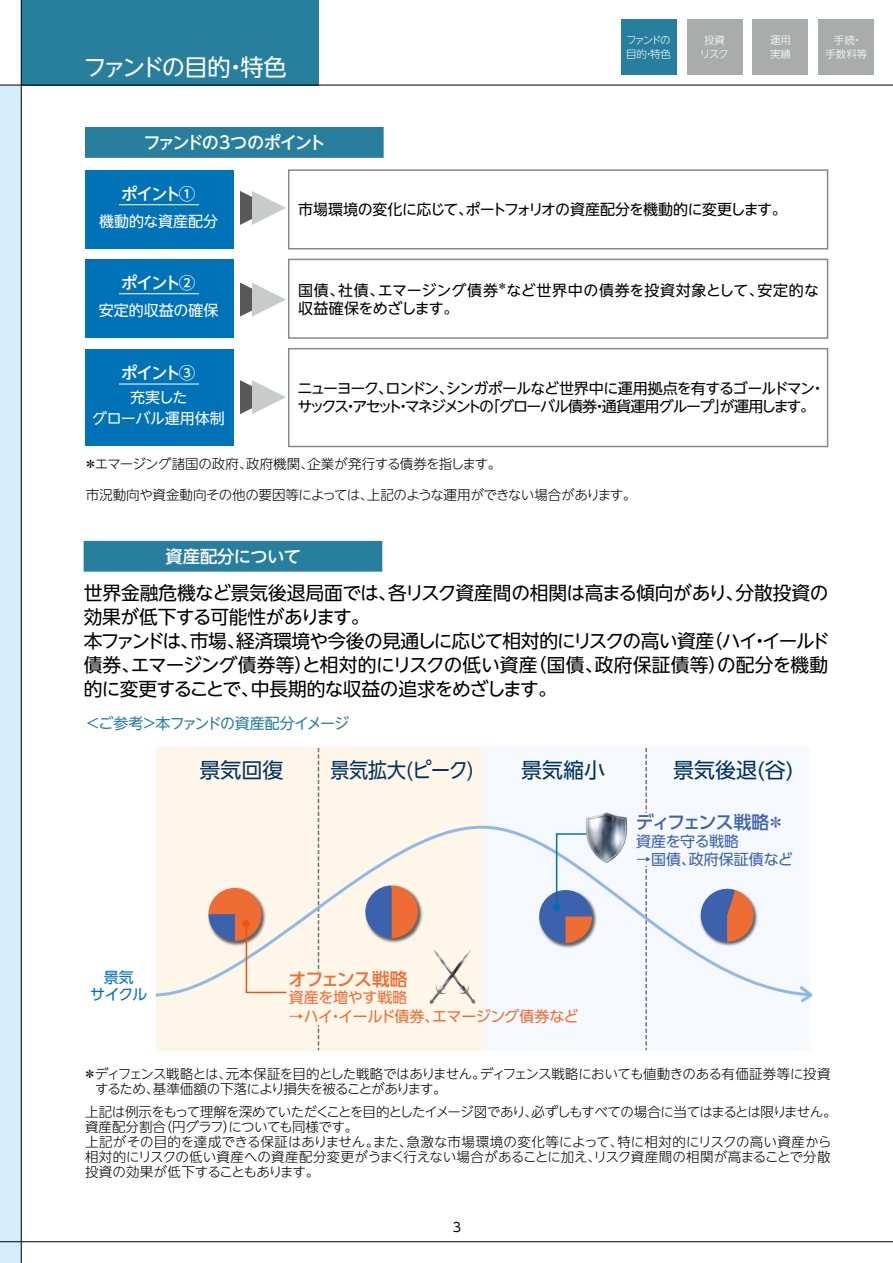
<style>
.page{position:relative;width:893px;height:1263px;background:#fff}
.page>*{position:absolute;margin:0;border:0;box-sizing:border-box;transform-origin:0 0}
.t1{font:23.25px "UD Shin Go NT Pro";letter-spacing:-.105em;color:#fff}
.t2{font:21px "UD Shin Go Pro";color:#00325d}
.t3{font:21px "UD Shin Go Pro";color:#00325d;scale:.9 1}
.t4{font:18.75px/24px "UD Shin Go NT Pro";letter-spacing:-.03em;color:#000}
.t5{font:500 18px "UD Shin Go Pro";letter-spacing:-.11em;color:#3d62ad}
.t6{font:500 18px "UD Shin Go Pro";letter-spacing:-.05em;color:#ed6d34}
.t7{font:500 17.25px "UD Shin Go NT Pro";letter-spacing:-.105em;color:#fff}
.t8{font:500 17.25px "UD Shin Go NT Pro";letter-spacing:-.035em;color:#fff}
.t9{font:500 16.5px "UD Shin Go NT Pro";letter-spacing:-.115em;color:#fff}
.t10{font:15px/18px "UD Shin Go NT Pro";letter-spacing:-.085em;color:#000}
.t11{font:15px/18px "UD Shin Go NT Pro";letter-spacing:.02em;color:#000}
.t12{font:15px "UD Shin Go NT Pro";letter-spacing:-.05em;color:#000}
.t13{font:15px "UD Shin Go Pro";letter-spacing:-.02em;color:#ed6d34}
.t14{font:15px "UD Shin Go NT Pro";letter-spacing:-.065em;color:#277f9d}
.t15{font:15px "UD Shin Go NT Pro";color:#fff}
.t16{font:15px/21px "UD Shin Go NT Pro";letter-spacing:-.02em;color:#fff;text-align:center}
.t17{font:15px "UD Shin Go Pro";color:#3d62ad}
.t18{font:15px "UD Shin Go Pro";letter-spacing:-.025em;color:#3d62ad}
.t19{font:15px/16.8px "UD Shin Go Pro";letter-spacing:-.04em;color:#036eb8;text-align:center}
.t20{font:300 13.5px/15px "UD Shin Go NT Pro";letter-spacing:-.03em;color:#000}
.t21{font:12.75px "UD Shin Go NT Pro";color:#000}
.t22{font:300 10.5px/13.5px "UD Shin Go NT Pro";letter-spacing:-.03em;color:#fff;text-align:center}
.t23{font:300 10.5px/13.5px "UD Shin Go NT Pro";letter-spacing:-.17em;color:#fff}
</style>
<div class="page">
<div style="left:21px;top:0;width:298px;height:85px;background:#277f9d"></div>
<div style="left:0;top:85px;width:21px;height:1178px;background:#d4edfb"></div>
<hr style="left:21px;top:0;width:1px;height:1263px;background:#000">
<hr style="left:0;top:85px;width:893px;height:1px;background:#000">
<hr style="left:0;top:1241px;width:893px;height:1px;background:#000">
<div style="left:621px;top:20px;width:55px;height:55px;background:#277f9d"></div>
<div style="left:687px;top:20px;width:55px;height:55px;background:#aaabab"></div>
<div style="left:753px;top:20px;width:55px;height:55px;background:#aaabab"></div>
<div style="left:819px;top:20px;width:55px;height:55px;background:#aaabab"></div>
<div style="left:85px;top:128px;width:298px;height:29px;background:#277f9d"></div>
<div style="left:85px;top:127px;width:298px;height:31px;border:1px solid #277f9d"></div>
<div style="left:84px;top:541px;width:298px;height:30px;background:#277f9d"></div>
<div style="left:85px;top:170px;width:149px;height:79px;background:#0072b7"></div>
<div style="left:85px;top:259px;width:149px;height:79px;background:#0072b7"></div>
<div style="left:85px;top:349px;width:149px;height:97px;background:#0072b7"></div>
<div style="left:288px;top:169px;width:540px;height:80px;border:2px solid #898989"></div>
<div style="left:288px;top:259px;width:540px;height:80px;border:2px solid #898989"></div>
<div style="left:288px;top:348px;width:540px;height:99px;border:2px solid #898989"></div>
<svg style="left:240px;top:191px;width:46px;height:34px"></svg>
<svg style="left:240px;top:283px;width:46px;height:34px"></svg>
<svg style="left:240px;top:380px;width:46px;height:34px"></svg>
<hr style="left:119px;top:204px;width:80px;height:1px;background:#fff">
<hr style="left:119px;top:293px;width:80px;height:1px;background:#fff">
<hr style="left:119px;top:384px;width:80px;height:1px;background:#fff">
<div style="left:156px;top:747px;width:327px;height:304px;background:#fff6ea"></div>
<div style="left:483px;top:747px;width:326px;height:304px;background:#f5f8fd"></div>
<svg style="left:801px;top:991px;width:12px;height:11px"></svg>
<svg style="left:318px;top:748px;width:1px;height:302px"></svg>
<svg style="left:645px;top:748px;width:2px;height:302px"></svg>
<svg style="left:156px;top:826px;width:653px;height:170px"></svg>
<img style="left:207px;top:886px;width:61px;height:61px">
<img style="left:699px;top:887px;width:61px;height:61px">
<svg style="left:697px;top:885px;width:57px;height:57px"></svg>
<img style="left:364px;top:884px;width:60px;height:60px">
<svg style="left:365px;top:885px;width:53px;height:53px;background:#a47f84"></svg>
<svg style="left:208px;top:888px;width:80px;height:106px"></svg>
<img style="left:537px;top:888px;width:61px;height:61px">
<svg style="left:539px;top:832px;width:74px;height:111px"></svg>
<div style="left:553px;top:904px;width:8px;height:7px;background:#036eb8;border-radius:50%"></div>
<div style="left:611px;top:813px;width:180px;height:52px;background:#f5f8fd"></div>
<div style="left:288px;top:972px;width:180px;height:52px;background:#fff6ea"></div>
<img style="left:575px;top:812px;width:63px;height:56px">
<img style="left:425px;top:945px;width:60px;height:60px">
<h1 class="t1" style="left:84px;top:48px;width:205px">ファンドの目的・特色</h1>
<p class="t7" style="left:144px;top:128px;width:184px">ファンドの3つのポイント</p>
<p class="t23" style="left:626px;top:33px;width:46px">ファンドの目的・特色</p>
<p class="t22" style="left:700px;top:33px;width:30px">投資リスク</p>
<p class="t22" style="left:770px;top:33px;width:22px;text-align:left">運用実績</p>
<p class="t22" style="left:825px;top:33px;width:43px">手続・<br>手数料等</p>
<p class="t9" style="left:121px;top:180px;width:76px">ポイント①</p>
<p class="t15" style="left:99px;top:209px;width:121px">機動的な資産配分</p>
<p class="t9" style="left:121px;top:269px;width:76px">ポイント②</p>
<p class="t15" style="left:99px;top:298px;width:121px">安定的収益の確保</p>
<p class="t9" style="left:121px;top:360px;width:76px">ポイント③</p>
<p class="t16" style="left:92px;top:387px;width:134px">充実した<br>グローバル運用体制</p>
<p class="t12" style="left:298px;top:197px;width:490px">市場環境の変化に応じて、ポートフォリオの資産配分を機動的に変更します。</p>
<p class="t11" style="left:298px;top:281px;width:523px">国債、社債、エマージング債券<sup>＊</sup>など世界中の債券を投資対象として、安定的な収益確保をめざします。</p>
<p class="t10" style="left:298px;top:379px;width:529px">ニューヨーク、ロンドン、シンガポールなど世界中に運用拠点を有するゴールドマン・サックス・アセット・マネジメントの「グローバル債券・通貨運用グループ」が運用します。</p>
<p class="t20" style="left:84px;top:456px;width:419px">＊エマージング諸国の政府、政府機関、企業が発行する債券を指します。</p>
<p class="t20" style="left:86px;top:486px;width:552px">市況動向や資金動向その他の要因等によっては、上記のような運用ができない場合があります。</p>
<p class="t8" style="left:166px;top:542px;width:137px">資産配分について</p>
<h3 class="t4" style="left:84px;top:580px;width:748px">世界金融危機など景気後退局面では、各リスク資産間の相関は高まる傾向があり、分散投資の効果が低下する可能性があります。<br>本ファンドは、市場、経済環境や今後の見通しに応じて相対的にリスクの高い資産（ハイ・イールド債券、エマージング債券等）と相対的にリスクの低い資産（国債、政府保証債等）の配分を機動的に変更することで、中長期的な収益の追求をめざします。</h3>
<p class="t14" style="left:85px;top:711px;width:265px">＜ご参考＞本ファンドの資産配分イメージ</p>
<h2 class="t2" style="left:199px;top:753px;width:85px">景気回復</h2>
<h2 class="t3" style="left:330px;top:753px;width:161px">景気拡大(ピーク)</h2>
<h2 class="t2" style="left:521px;top:753px;width:85px">景気縮小</h2>
<h2 class="t2" style="left:673px;top:753px;width:122px">景気後退(谷)</h2>
<h3 class="t5" style="left:636px;top:807px;width:151px">ディフェンス戦略＊</h3>
<p class="t19" style="left:90px;top:969px;width:59px">景気<br>サイクル</p>
<h3 class="t6" style="left:289px;top:964px;width:121px">オフェンス戦略</h3>
<p class="t13" style="left:289px;top:986px;width:120px">資産を増やす戦略</p>
<p class="t13" style="left:289px;top:1004px;width:291px">→ハイ・イールド債券、エマージング債券など</p>
<p class="t18" style="left:636px;top:830px;width:105px">資産を守る戦略</p>
<p class="t17" style="left:636px;top:848px;width:158px">→国債、政府保証債など</p>
<p class="t20" style="left:95px;top:1066px;width:737px;text-indent:-12px">＊ディフェンス戦略とは、元本保証を目的とした戦略ではありません。ディフェンス戦略においても値動きのある有価証券等に投資するため、基準価額の下落により損失を被ることがあります。</p>
<p class="t20" style="left:85px;top:1103px;width:753px">上記は例示をもって理解を深めていただくことを目的としたイメージ図であり、必ずしもすべての場合に当てはまるとは限りません。資産配分割合（円グラフ）についても同様です。<br>上記がその目的を達成できる保証はありません。また、急激な市場環境の変化等によって、特に相対的にリスクの高い資産から相対的にリスクの低い資産への資産配分変更がうまく行えない場合があることに加え、リスク資産間の相関が高まることで分散投資の効果が低下することもあります。</p>
<p class="t21" style="left:453px;top:1216px;width:10px">3</p>
</div>
